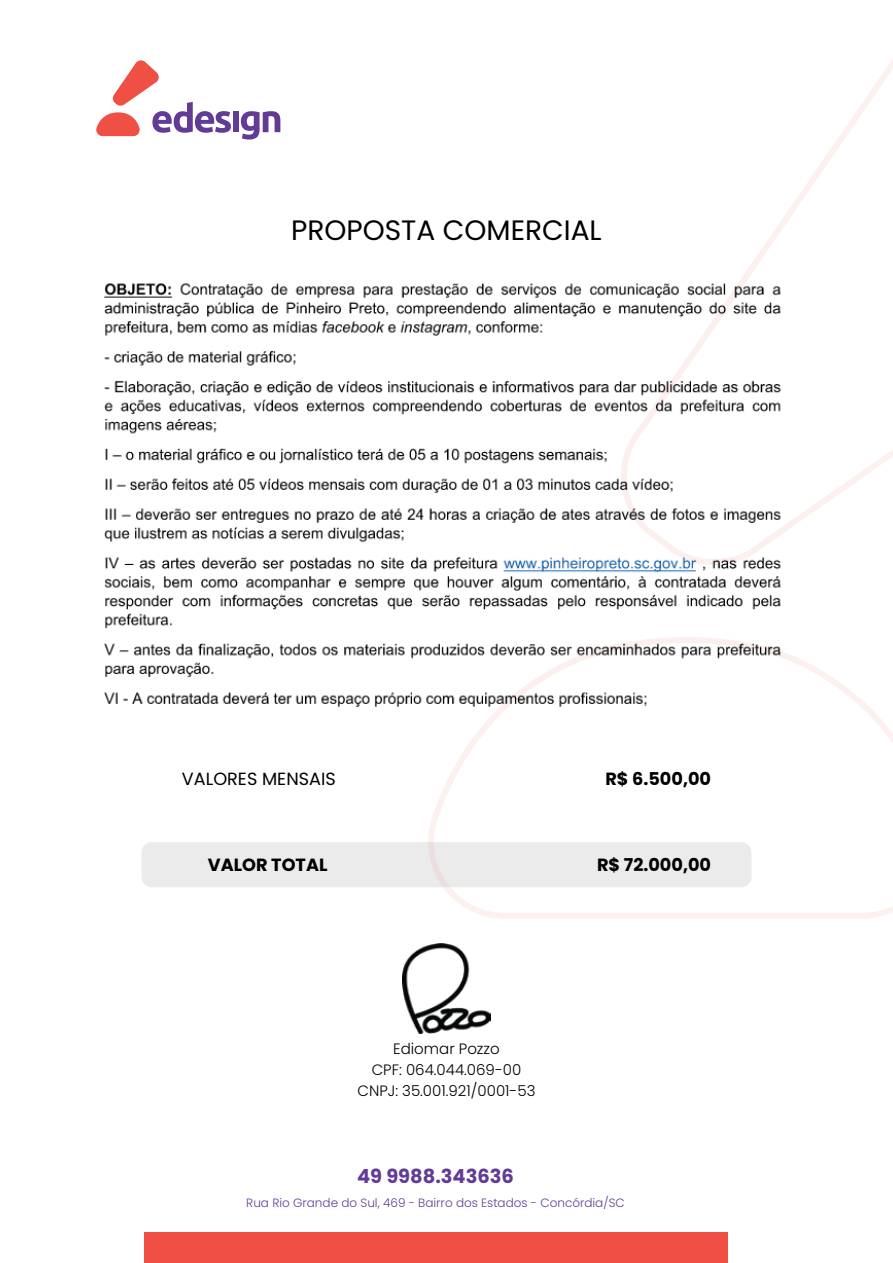
<style>
.page{position:relative;width:893px;height:1263px;background:#fff}
.page>*{position:absolute;margin:0;border:0;box-sizing:border-box;transform-origin:0 0}
.t1{font:28.05px "Poppins";color:#000}
.t2{font:700 19.35px "Poppins";color:#623b97}
.t3{font:700 17.7px "Poppins";color:#000}
.t4{font:17.7px "Poppins";color:#000}
.t5{font:300 15px/21px "Poppins";color:#000;text-align:center}
.t6{font:300 12px "Poppins";color:#623b97}
</style>
<div class="page">
<div style="left:144px;top:1233px;width:583px;height:30px;background:#f04f43"></div>
<svg style="left:96px;top:60px;width:135px;height:76px"></svg>
<div style="left:233px;top:112px;width:6px;height:20px;background:#623b97"></div>
<svg style="left:241px;top:111px;width:39px;height:29px"></svg>
<div style="left:142px;top:842px;width:609px;height:45px;background:#ebebec;border-radius:10px"></div>
<svg style="left:428px;top:59px;width:465px;height:860px"></svg>
<img style="left:402px;top:944px;width:89px;height:90px">
<img style="left:104px;top:274px;width:692px;height:435px">
<h1 class="t1" style="left:291px;top:213px;width:312px">PROPOSTA COMERCIAL</h1>
<p class="t4" style="left:182px;top:769px;width:155px">VALORES MENSAIS</p>
<p class="t3" style="left:605px;top:769px;width:107px">R$ 6.500,00</p>
<p class="t3" style="left:208px;top:854px;width:121px">VALOR TOTAL</p>
<p class="t3" style="left:597px;top:854px;width:116px">R$ 72.000,00</p>
<p class="t5" style="left:358px;top:1038px;width:179px">Ediomar Pozzo<br>CPF: 064.044.069-00<br>CNPJ: 35.001.921/0001-53</p>
<p class="t2" style="left:357px;top:1165px;width:158px">49 9988.343636</p>
<p class="t6" style="left:246px;top:1195px;width:380px">Rua Rio Grande do Sul, 469 - Bairro dos Estados - Concórdia/SC</p>
</div>
